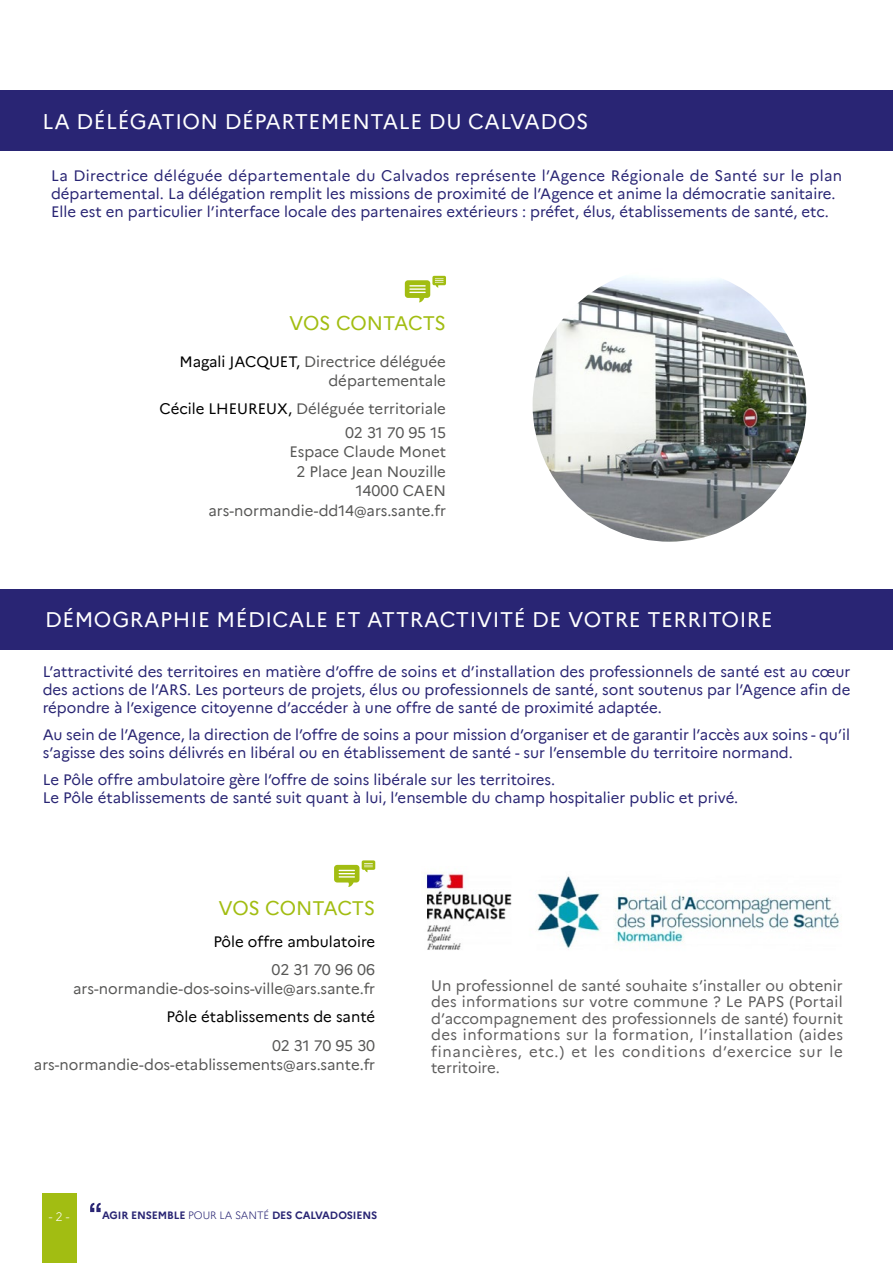
<style>
.page{position:relative;width:893px;height:1263px;background:#fff}
.page>*{position:absolute;margin:0;border:0;box-sizing:border-box;transform-origin:0 0}
.t1{font:21px "Marianne";letter-spacing:.025em;color:#fff}
.t2{font:19.5px "Marianne";letter-spacing:-.015em;color:#a2bd12}
.t3{font:15px/18px "Marianne";color:#292574}
.t4{font:15px/19.5px "Marianne";color:#575756;text-align:right}
.t5{font:15px/16.5px "Marianne";letter-spacing:.05em;color:#5f5e5e;text-align:justify}
.t6{font:15px "Marianne";color:#000}
.t7{font:300 12px "Marianne";color:#fff}
.t8{font:700 10.5px "Marianne";letter-spacing:-.01em;color:#292574}
.s1{color:#000}
.s2{font-weight:300}
</style>
<div class="page">
<svg style="left:90px;top:1203px;width:11px;height:9px"></svg>
<div style="left:43px;top:1193px;width:34px;height:70px;background:#a2bd12"></div>
<div style="left:0;top:91px;width:893px;height:60px;background:#292574"></div>
<img style="left:425px;top:873px;width:414px;height:77px">
<div style="left:0;top:589px;width:893px;height:60px;background:#292574"></div>
<img style="left:533px;top:268px;width:273px;height:274px;border-radius:137px">
<svg style="left:405px;top:276px;width:41px;height:26px"></svg>
<svg style="left:334px;top:860px;width:41px;height:27px"></svg>
<h1 class="t1" style="left:43px;top:105px;width:547px">LA DÉLÉGATION DÉPARTEMENTALE DU CALVADOS</h1>
<p class="t3" style="left:51px;top:165px;width:793px">La Directrice déléguée départementale du Calvados représente l’Agence Régionale de Santé sur le plan départemental. La délégation remplit les missions de proximité de l’Agence et anime la démocratie sanitaire.<br>Elle est en particulier l’interface locale des partenaires extérieurs : préfet, élus, établissements de santé, etc.</p>
<h2 class="t2" style="left:289px;top:308px;width:158px">VOS CONTACTS</h2>
<p class="t4" style="left:179px;top:350px;width:268px"><span class="s1">Magali JACQUET,</span> Directrice déléguée départementale</p>
<p class="t4" style="left:159px;top:396px;width:288px;line-height:23.7px"><span class="s1">Cécile LHEUREUX,</span> Déléguée territoriale<br>02 31 70 95 15</p>
<p class="t4" style="left:208px;top:441px;width:239px">Espace Claude Monet<br>2 Place Jean Nouzille<br>14000 CAEN ars-normandie-dd14@ars.sante.fr</p>
<h1 class="t1" style="left:45px;top:603px;width:729px">DÉMOGRAPHIE MÉDICALE ET ATTRACTIVITÉ DE VOTRE TERRITOIRE</h1>
<p class="t3" style="left:43px;top:662px;width:809px;text-align:justify">L’attractivité des territoires en matière d’offre de soins et d’installation des professionnels de santé est au cœur des actions de l’ARS. Les porteurs de projets, élus ou professionnels de santé, sont soutenus par l’Agence afin de répondre à l’exigence citoyenne d’accéder à une offre de santé de proximité adaptée.</p>
<p class="t3" style="left:43px;top:724px;width:809px">Au sein de l’Agence, la direction de l’offre de soins a pour mission d’organiser et de garantir l’accès aux soins - qu’il s’agisse des soins délivrés en libéral ou en établissement de santé - sur l’ensemble du territoire normand.</p>
<p class="t3" style="left:43px;top:769px;width:697px">Le Pôle offre ambulatoire gère l’offre de soins libérale sur les territoires.<br>Le Pôle établissements de santé suit quant à lui, l’ensemble du champ hospitalier public et privé.</p>
<h2 class="t2" style="left:218px;top:893px;width:158px">VOS CONTACTS</h2>
<p class="t6" style="left:213px;top:930px;width:163px">Pôle offre ambulatoire</p>
<p class="t4" style="left:73px;top:959px;width:304px">02 31 70 96 06 ars-normandie-dos-soins-ville@ars.sante.fr</p>
<p class="t6" style="left:167px;top:1005px;width:210px">Pôle établissements de santé</p>
<p class="t4" style="left:34px;top:1034px;width:343px">02 31 70 95 30 ars-normandie-dos-etablissements@ars.sante.fr</p>
<p class="t7" style="left:49px;top:1207px;width:22px">- 2 -</p>
<p class="t8" style="left:102px;top:1207px;width:277px">AGIR ENSEMBLE <span class="s2">POUR LA SANTÉ</span> DES CALVADOSIENS</p>
<p class="t5" style="left:431px;top:976px;width:413px">Un professionnel de santé souhaite s’installer ou obtenir des informations sur votre commune ? Le PAPS (Portail d’accompagnement des professionnels de santé) fournit des informations sur la formation, l’installation (aides financières, etc.) et les conditions d’exercice sur le territoire.</p>
</div>
